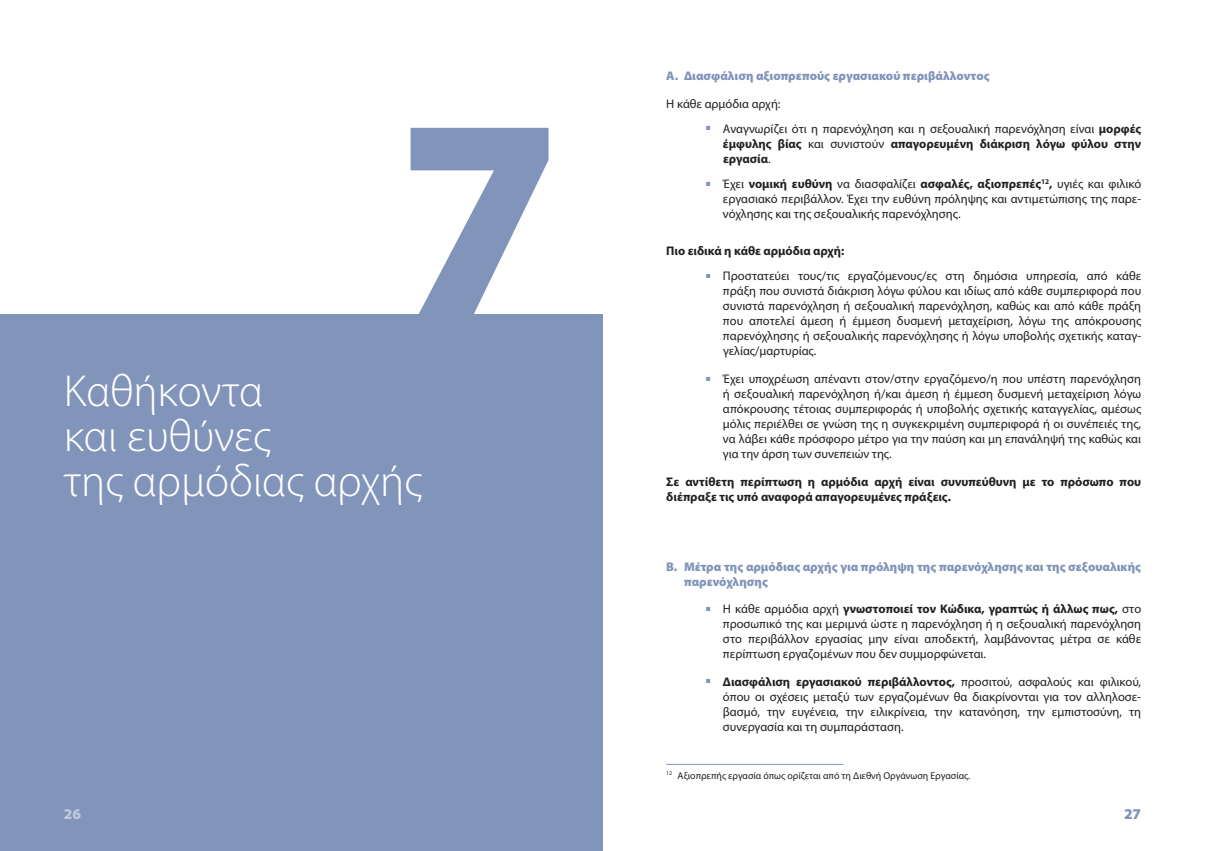
<style>
.page{position:relative;width:1205px;height:851px;background:#fff}
.page>*{position:absolute;margin:0;border:0;box-sizing:border-box;transform-origin:0 0}
.t1{font:900 287.5px "Myriad Pro";color:#8194ba}
.t2{font:300 45px/45px "Myriad Pro";color:#fff}
.t3{font:900 15px "Myriad Pro";color:#bfc7dc}
.t4{font:900 15px "Myriad Pro";color:#8194ba}
.t5{font:12.5px/15px "Myriad Pro";color:#231f20;text-align:justify}
.t6{font:700 12.5px/15px "Myriad Pro";color:#231f20}
.t7{font:900 12.5px/15px "Myriad Pro";color:#8194ba}
.t8{font:9.88px "Myriad Pro";color:#231f20}
.s1{color:#8194ba}
.s2{font-weight:700}
</style>
<div class="page">
<div style="left:0;top:314px;width:602px;height:536px;background:#8194ba"></div>
<hr style="left:666px;top:764px;width:177px;height:1px;background:#8194ba">
<h1 class="t1" style="left:397px;top:54px;width:166px">7</h1>
<h2 class="t2" style="left:64px;top:369px;width:360px">Καθήκοντα<br>και ευθύνες<br>της αρμόδιας αρχής</h2>
<p class="t7" style="left:666px;top:69px;width:325px">Α. Διασφάλιση αξιοπρεπούς εργασιακού περιβάλλοντος</p>
<p class="t5" style="left:666px;top:96px;width:116px">Η κάθε αρμόδια αρχή:</p>
<p class="t5" style="left:723px;top:121px;width:420px;text-indent:-18px"><span class="s1">▪</span> Αναγνωρίζει ότι η παρενόχληση και η σεξουαλική παρενόχληση είναι <span class="s2">μορφές έμφυλης βίας</span> και συνιστούν <span class="s2">απαγορευμένη διάκριση λόγω φύλου στην εργασία</span>.</p>
<p class="t5" style="left:723px;top:176px;width:420px;text-indent:-18px"><span class="s1">▪</span> Έχει <span class="s2">νομική ευθύνη</span> να διασφαλίζει <span class="s2">ασφαλές, αξιοπρεπές</span><sup>12</sup><span class="s2">,</span> υγιές και φιλικό εργασιακό περιβάλλον. Έχει την ευθύνη πρόληψης και αντιμετώπισης της παρε&shy;νόχλησης και της σεξουαλικής παρενόχλησης.</p>
<p class="t6" style="left:666px;top:243px;width:180px">Πιο ειδικά η κάθε αρμόδια αρχή:</p>
<p class="t5" style="left:723px;top:268px;width:420px;text-indent:-18px"><span class="s1">▪</span> Προστατεύει τους/τις εργαζόμενους/ες στη δημόσια υπηρεσία, από κάθε πράξη που συνιστά διάκριση λόγω φύλου και ιδίως από κάθε συμπεριφορά που συνιστά παρενόχληση ή σεξουαλική παρενόχληση, καθώς και από κάθε πράξη που αποτελεί άμεση ή έμμεση δυσμενή μεταχείριση, λόγω της απόκρουσης παρενόχλησης ή σεξουαλικής παρενόχλησης ή λόγω υποβολής σχετικής καταγ&shy;γελίας/μαρτυρίας.</p>
<p class="t5" style="left:723px;top:371px;width:420px;text-indent:-18px"><span class="s1">▪</span> Έχει υποχρέωση απέναντι στον/στην εργαζόμενο/η που υπέστη παρενόχληση ή σεξουαλική παρενόχληση ή/και άμεση ή έμμεση δυσμενή μεταχείριση λόγω απόκρουσης τέτοιας συμπεριφοράς ή υποβολής σχετικής καταγγελίας, αμέσως μόλις περιέλθει σε γνώση της η συγκεκριμένη συμπεριφορά ή οι συνέπειές της, να λάβει κάθε πρόσφορο μέτρο για την παύση και μη επανάληψή της καθώς και για την άρση των συνεπειών της.</p>
<p class="t6" style="left:666px;top:473px;width:476px">Σε αντίθετη περίπτωση η αρμόδια αρχή είναι συνυπεύθυνη με το πρόσωπο που διέπραξε τις υπό αναφορά απαγορευμένες πράξεις.</p>
<p class="t7" style="left:684px;top:559px;width:459px;text-indent:-18px">Β. Μέτρα της αρμόδιας αρχής για πρόληψη της παρενόχλησης και της σεξουαλικής παρενόχλησης</p>
<p class="t5" style="left:723px;top:601px;width:420px;text-indent:-18px"><span class="s1">▪</span> Η κάθε αρμόδια αρχή <span class="s2">γνωστοποιεί τον Κώδικα, γραπτώς ή άλλως πως,</span> στο προσωπικό της και μεριμνά ώστε η παρενόχληση ή η σεξουαλική παρενόχληση στο περιβάλλον εργασίας μην είναι αποδεκτή, λαμβάνοντας μέτρα σε κάθε περίπτωση εργαζομένων που δεν συμμορφώνεται.</p>
<p class="t5" style="left:723px;top:673px;width:420px;text-indent:-18px"><span class="s1">▪</span> <span class="s2">Διασφάλιση εργασιακού περιβάλλοντος,</span> προσιτού, ασφαλούς και φιλικού, όπου οι σχέσεις μεταξύ των εργαζομένων θα διακρίνονται για τον αλληλοσε&shy;βασμό, την ευγένεια, την ειλικρίνεια, την κατανόηση, την εμπιστοσύνη, τη συνεργασία και τη συμπαράσταση.</p>
<p class="t8" style="left:666px;top:769px;width:305px"><sup>12</sup> Αξιοπρεπής εργασία όπως ορίζεται από τη Διεθνή Οργάνωση Εργασίας.</p>
<p class="t3" style="left:64px;top:805px;width:19px">26</p>
<p class="t4" style="left:1124px;top:805px;width:19px">27</p>
</div>
